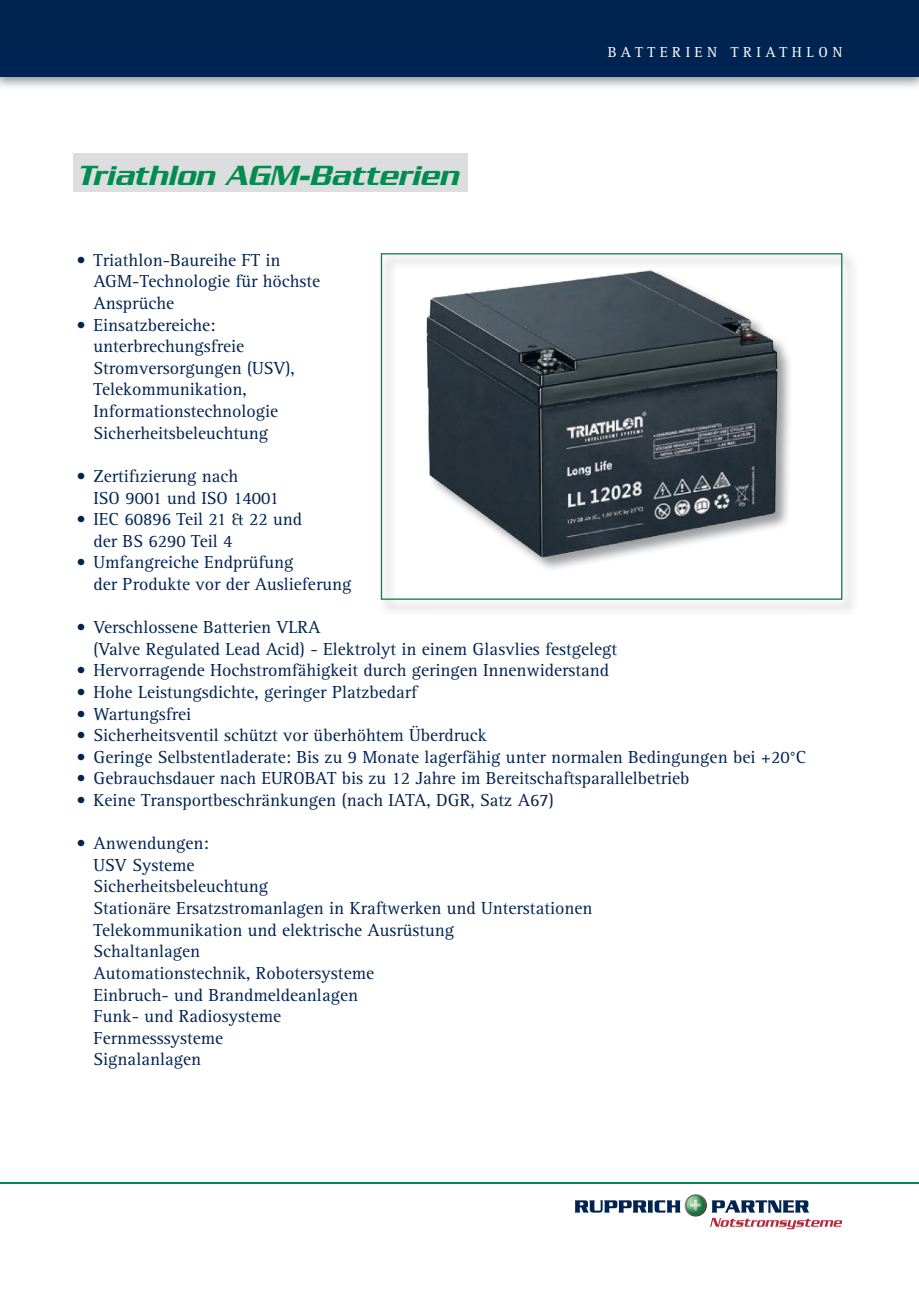
<style>
.page{position:relative;width:919px;height:1289px;background:#fff}
.page>*{position:absolute;margin:0;border:0;box-sizing:border-box;transform-origin:0 0}
.t1{font:italic 500 30px "Serpentine";color:#008c4e}
.t2{font:18px/21.6px "Rotis Serif";color:#002451}
.t3{font:15px "Rotis Serif";letter-spacing:.3em;color:#fff}
</style>
<div class="page">
<img style="left:399px;top:264px;width:441px;height:305px">
<div style="left:381px;top:253px;width:461px;height:347px;border:1px solid #008c4e"></div>
<div style="left:73px;top:154px;width:395px;height:38px;background:#dcdddf"></div>
<svg style="left:710px;top:1200px;width:132px;height:29px"></svg>
<svg style="left:574px;top:1200px;width:106px;height:12px"></svg>
<img style="left:684px;top:1193px;width:22px;height:23px;border-radius:11px">
<div style="left:0;top:0;width:918px;height:77px;background:#002451"></div>
<hr style="left:0;top:1182px;width:918px;height:1px;background:#008c4e">
<h1 class="t1" style="left:77px;top:158px;width:383px">Triathlon AGM-Batterien</h1>
<p class="t3" style="left:607px;top:44px;width:236px">BATTERIEN TRIATHLON</p>
<p class="t2" style="left:94px;top:249px;width:228px;text-indent:-17px">• Triathlon-Baureihe FT in<br>AGM-Technologie für höchste<br>Ansprüche</p>
<p class="t2" style="left:94px;top:314px;width:203px;text-indent:-17px">• Einsatzbereiche: unterbrechungsfreie<br>Stromversorgungen (USV),<br>Telekommunikation,<br>Informationstechnologie<br>Sicherheitsbeleuchtung</p>
<p class="t2" style="left:94px;top:465px;width:187px;text-indent:-17px">• Zertifizierung nach<br>ISO 9001 und ISO 14001</p>
<p class="t2" style="left:94px;top:509px;width:210px;text-indent:-17px">• IEC 60896 Teil 21 &amp; 22 und der BS 6290 Teil 4</p>
<p class="t2" style="left:94px;top:552px;width:259px;text-indent:-17px">• Umfangreiche Endprüfung<br>der Produkte vor der Auslieferung</p>
<p class="t2" style="left:94px;top:617px;width:525px;text-indent:-17px">• Verschlossene Batterien VLRA<br>(Valve Regulated Lead Acid) - Elektrolyt in einem Glasvlies festgelegt</p>
<p class="t2" style="left:77px;top:660px;width:534px">• Hervorragende Hochstromfähigkeit durch geringen Innenwiderstand</p>
<p class="t2" style="left:77px;top:681px;width:342px">• Hohe Leistungsdichte, geringer Platzbedarf</p>
<p class="t2" style="left:77px;top:703px;width:116px">• Wartungsfrei</p>
<p class="t2" style="left:77px;top:725px;width:412px">• Sicherheitsventil schützt vor überhöhtem Überdruck</p>
<p class="t2" style="left:77px;top:746px;width:731px">• Geringe Selbstentladerate: Bis zu 9 Monate lagerfähig unter normalen Bedingungen bei +20°C</p>
<p class="t2" style="left:77px;top:768px;width:614px">• Gebrauchsdauer nach EUROBAT bis zu 12 Jahre im Bereitschaftsparallelbetrieb</p>
<p class="t2" style="left:77px;top:789px;width:478px">• Keine Transportbeschränkungen (nach IATA, DGR, Satz A67)</p>
<p class="t2" style="left:94px;top:833px;width:500px;text-indent:-17px">• Anwendungen:<br>USV Systeme<br>Sicherheitsbeleuchtung<br>Stationäre Ersatzstromanlagen in Kraftwerken und Unterstationen<br>Telekommunikation und elektrische Ausrüstung<br>Schaltanlagen<br>Automationstechnik, Robotersysteme<br>Einbruch- und Brandmeldeanlagen<br>Funk- und Radiosysteme<br>Fernmesssysteme<br>Signalanlagen</p>
</div>
